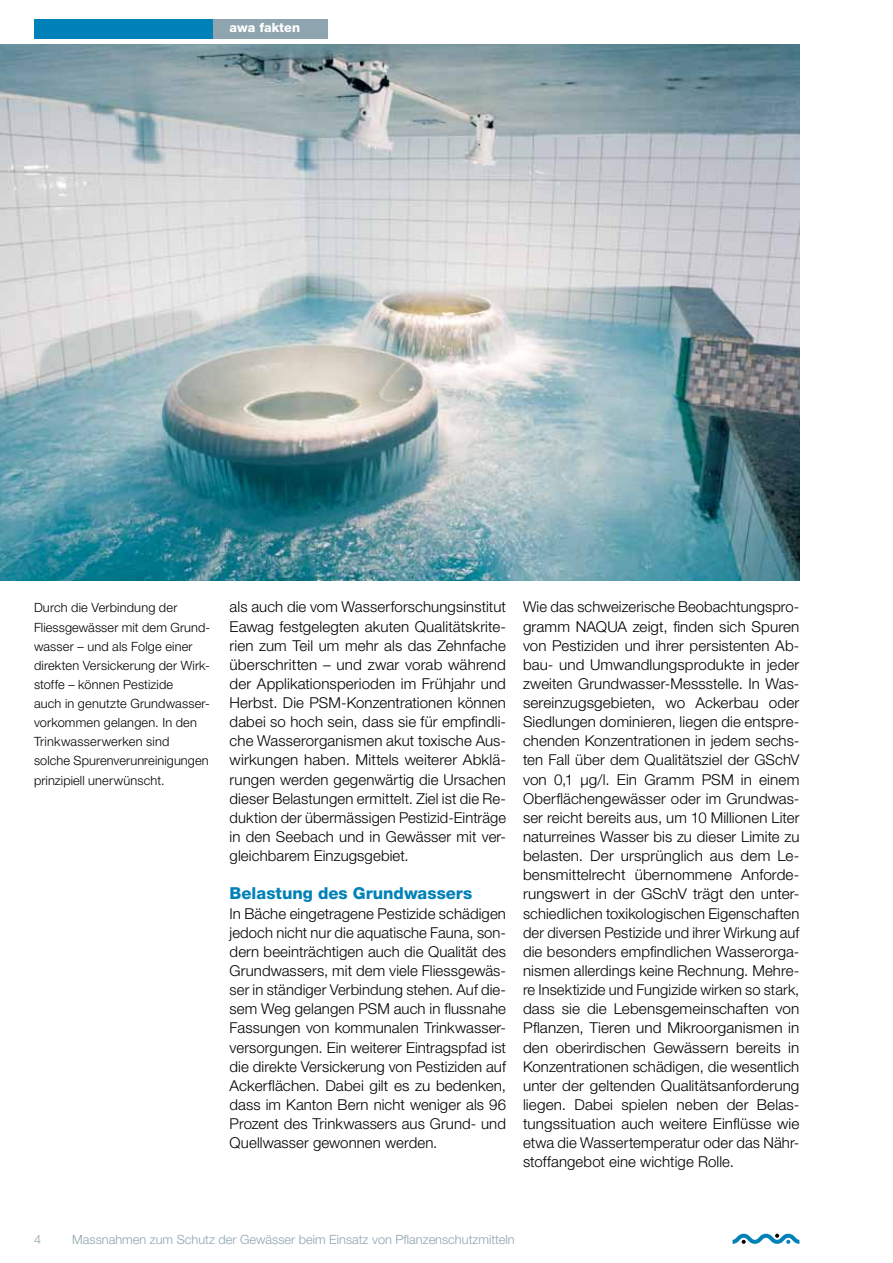
<style>
.page{position:relative;width:893px;height:1263px;background:#fff}
.page>*{position:absolute;margin:0;border:0;box-sizing:border-box;transform-origin:0 0}
.t1{font:800 16.5px "Helvetica Neue LT";color:#0082b8}
.t2{font:300 15px/19.2px "Helvetica Neue LT";letter-spacing:.005em;color:#000;text-align:justify}
.t3{font:300 12.75px/19.2px "Helvetica Neue LT";letter-spacing:.015em;color:#000}
.t4{font:300 12.75px "Helvetica Neue LT";color:#8ea4af}
.t5{font:800 12.75px "Helvetica Neue LT";color:#fff}
</style>
<div class="page">
<img style="left:0;top:45px;width:799px;height:535px">
<svg style="left:732px;top:1234px;width:67px;height:10px"></svg>
<div style="left:34px;top:19px;width:293px;height:19px;background:#8ea4af"></div>
<div style="left:34px;top:19px;width:179px;height:19px;background:#0082b8"></div>
<p class="t5" style="left:230px;top:20px;width:72px">awa fakten</p>
<p class="t3" style="left:34px;top:598px;width:178px">Durch die Verbindung der<br>Fliessgewässer mit dem Grund&shy;wasser – und als Folge einer direkten Versickerung der Wirk&shy;stoffe – können Pestizide<br>auch in genutzte Grundwasser&shy;vorkommen gelangen. In den<br>Trinkwasserwerken sind<br>solche Spurenverunreinigungen prinzipiell unerwünscht.</p>
<p class="t2" style="left:230px;top:597px;width:278px">als auch die vom Wasserforschungsinstitut Eawag festgelegten akuten Qualitätskrite&shy;rien zum Teil um mehr als das Zehnfache überschritten – und zwar vorab während der Applikationsperioden im Frühjahr und Herbst. Die PSM-Konzentrationen können dabei so hoch sein, dass sie für empfindli&shy;che Wasserorganismen akut toxische Aus&shy;wirkungen haben. Mittels weiterer Abklä&shy;rungen werden gegenwärtig die Ursachen dieser Belastungen ermittelt. Ziel ist die Re&shy;duktion der übermässigen Pestizid-Einträge in den Seebach und in Gewässer mit ver&shy;gleichbarem Einzugsgebiet.</p>
<p class="t1" style="left:230px;top:884px;width:244px">Belastung des Grundwassers</p>
<p class="t2" style="left:230px;top:903px;width:278px">In Bäche eingetragene Pestizide schädigen jedoch nicht nur die aquatische Fauna, son&shy;dern beeinträchtigen auch die Qualität des Grundwassers, mit dem viele Fliessgewäs&shy;ser in ständiger Verbindung stehen. Auf die&shy;sem Weg gelangen PSM auch in flussnahe Fassungen von kommunalen Trinkwasser&shy;versorgungen. Ein weiterer Eintragspfad ist die direkte Versickerung von Pestiziden auf Ackerflächen. Dabei gilt es zu bedenken, dass im Kanton Bern nicht weniger als 96<br>Prozent des Trinkwassers aus Grund- und Quellwasser gewonnen werden.</p>
<p class="t2" style="left:523px;top:597px;width:278px">Wie das schweizerische Beobachtungspro&shy;gramm NAQUA zeigt, finden sich Spuren von Pestiziden und ihrer persistenten Ab&shy;bau- und Umwandlungsprodukte in jeder zweiten Grundwasser-Messstelle. In Was&shy;sereinzugsgebieten, wo Ackerbau oder Siedlungen dominieren, liegen die entspre&shy;chenden Konzentrationen in jedem sechs&shy;ten Fall über dem Qualitätsziel der GSchV von 0,1 µg/l. Ein Gramm PSM in einem Oberflächengewässer oder im Grundwas&shy;ser reicht bereits aus, um 10 Millionen Liter naturreines Wasser bis zu dieser Limite zu belasten. Der ursprünglich aus dem Le&shy;bensmittelrecht übernommene Anforde&shy;rungswert in der GSchV trägt den unter&shy;schiedlichen toxikologischen Eigenschaften der diversen Pestizide und ihrer Wirkung auf die besonders empfindlichen Wasserorga&shy;nismen allerdings keine Rechnung. Mehre&shy;re Insektizide und Fungizide wirken so stark, dass sie die Lebensgemeinschaften von Pflanzen, Tieren und Mikroorganismen in den oberirdischen Gewässern bereits in Konzentrationen schädigen, die wesentlich unter der geltenden Qualitätsanforderung liegen. Dabei spielen neben der Belas&shy;tungssituation auch weitere Einflüsse wie etwa die Wassertemperatur oder das Nähr&shy;stoffangebot eine wichtige Rolle.</p>
<p class="t4" style="left:34px;top:1231px;width:9px">4</p>
<p class="t4" style="left:72px;top:1231px;width:444px">Massnahmen zum Schutz der Gewässer beim Einsatz von Pflanzenschutzmitteln</p>
</div>
